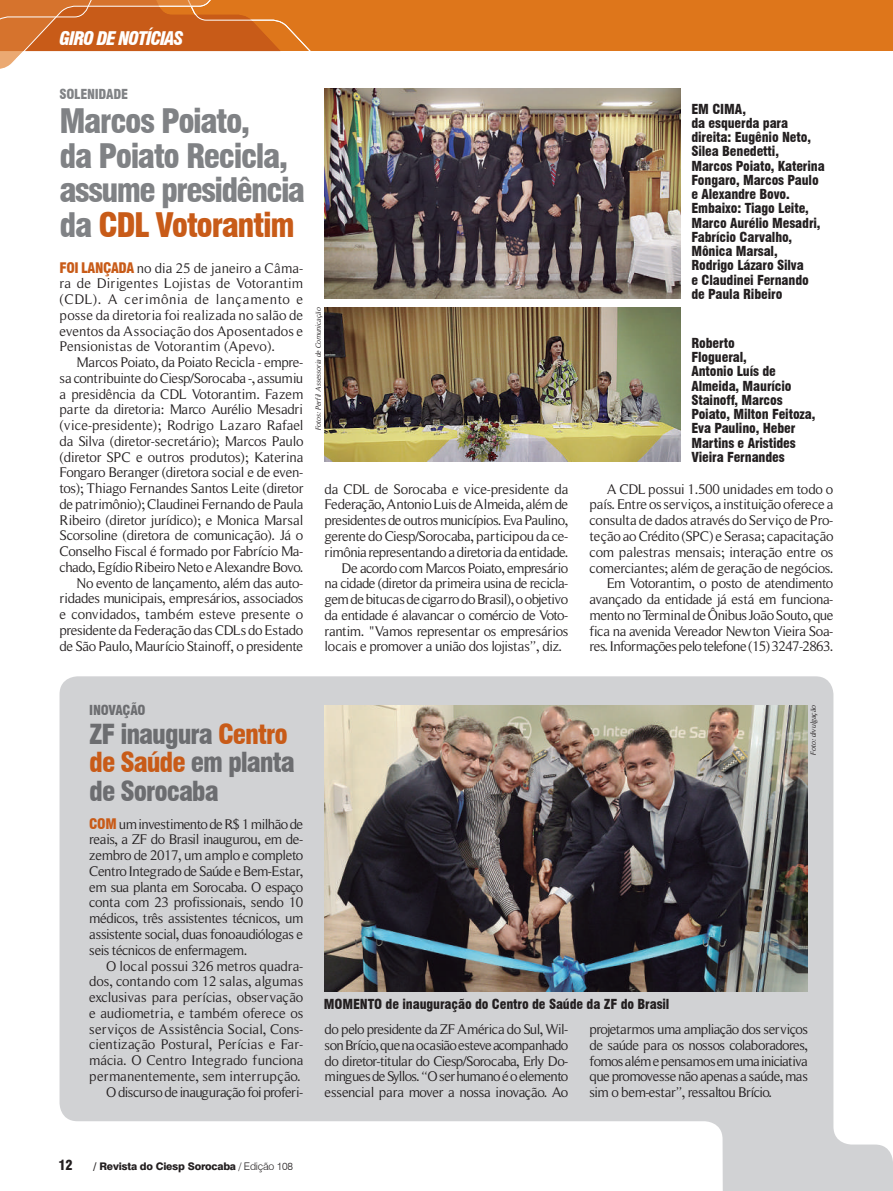
<style>
.page{position:relative;width:893px;height:1191px;background:#fff}
.page>*{position:absolute;margin:0;border:0;box-sizing:border-box;transform-origin:0 0}
.t1{font:900 condensed 33px/34.5px "Swiss 721 BT";letter-spacing:-.045em;color:#808285}
.t2{font:900 condensed 27px/28.5px "Swiss 721 BT";letter-spacing:-.04em;color:#6c6d70}
.t3{font:italic 900 condensed 18.3px "Swiss 721 BT";letter-spacing:-.06em;color:#fff}
.t4{font:14.25px/15.8px "Roman Serif";letter-spacing:-.025em;color:#231f20;text-align:justify}
.t5{font:900 condensed 13.5px/14.2px "Swiss 721 BT";letter-spacing:-.01em;color:#231f20}
.t6{font:900 condensed 13.5px "Swiss 721 BT";letter-spacing:-.02em;color:#808285}
.t7{font:900 condensed 13.5px "Swiss 721 BT";letter-spacing:-.02em;color:#6c6d70}
.t8{font:800 10.5px "Swiss 721 BT";letter-spacing:-.02em;color:#231f20}
.t9{font:italic 7.5px "Roman Serif";color:#231f20}
.s1{color:#c85b18}
.s2{font-family:"Swiss 721 BT";font-weight:900;font-stretch:condensed;color:#c85b18}
.s3{font-weight:300}
</style>
<div class="page">
<div style="left:0;top:0;width:893px;height:51px;background:#de761b"></div>
<svg style="left:60px;top:676px;width:833px;height:515px;fill:#d1d2d4"></svg>
<img style="left:325px;top:705px;width:483px;height:286px">
<svg style="left:0;top:0;width:311px;height:69px"></svg>
<img style="left:325px;top:88px;width:355px;height:210px">
<img style="left:325px;top:308px;width:355px;height:153px">
<p class="t3" style="left:60px;top:27px;width:125px">GIRO DE NOTÍCIAS</p>
<p class="t6" style="left:60px;top:85px;width:70px">SOLENIDADE</p>
<h1 class="t1" style="left:60px;top:104px;width:247px">Marcos Poiato,<br>da Poiato Recicla, assume presidência da <span class="s1">CDL Votorantim</span></h1>
<p class="t4" style="left:60px;top:260px;width:245px"><span class="s2">FOI LANÇADA</span> no dia 25 de janeiro a Câma&shy;ra de Dirigentes Lojistas de Votorantim (CDL). A cerimônia de lançamento e posse da diretoria foi realizada no salão de eventos da Associação dos Aposentados e Pensionistas de Votorantim (Apevo).</p>
<p class="t4" style="left:60px;top:354px;width:245px;text-align:right">Marcos Poiato, da Poiato Recicla - empre-<br>sa contribuinte do Ciesp/Sorocaba -, assumiu a presidência da CDL Votorantim. Fazem parte da diretoria: Marco Aurélio Mesadri (vice-presidente); Rodrigo Lazaro Rafael da Silva (diretor-secretário); Marcos Paulo (diretor SPC e outros produtos); Katerina Fongaro Beranger (diretora social e de even&shy;tos); Thiago Fernandes Santos Leite (diretor de patrimônio); Claudinei Fernando de Paula Ribeiro (diretor jurídico); e Monica Marsal Scorsoline (diretora de comunicação). Já o Conselho Fiscal é formado por Fabrício Ma&shy;chado, Egídio Ribeiro Neto e Alexandre Bovo.<br>No evento de lançamento, além das auto&shy;ridades municipais, empresários, associados e convidados, também esteve presente o presidente da Federação das CDLs do Estado de São Paulo, Maurício Stainoff, o presidente</p>
<p class="t9" style="left:314px;top:430px;width:124px;rotate:-90deg">Fotos: Perfil Assessoria de Comunicação</p>
<p class="t4" style="left:325px;top:481px;width:245px">da CDL de Sorocaba e vice-presidente da</p>
<p class="t4" style="left:325px;top:496px;width:245px">Federação, Antonio Luis de Almeida, além de</p>
<p class="t4" style="left:325px;top:512px;width:245px">presidentes de outros municípios. Eva Paulino,</p>
<p class="t4" style="left:325px;top:528px;width:245px">gerente do Ciesp/Sorocaba, participou da ce-</p>
<p class="t4" style="left:325px;top:544px;width:245px">rimônia representando a diretoria da entidade.</p>
<p class="t4" style="left:342px;top:559px;width:228px">De acordo com Marcos Poiato, empresário</p>
<p class="t4" style="left:325px;top:575px;width:245px">na cidade (diretor da primeira usina de recicla-</p>
<p class="t4" style="left:325px;top:591px;width:245px">gem de bitucas de cigarro do Brasil), o objetivo</p>
<p class="t4" style="left:325px;top:607px;width:245px">da entidade é alavancar o comércio de Voto-</p>
<p class="t4" style="left:325px;top:622px;width:245px">rantim. "Vamos representar os empresários</p>
<p class="t4" style="left:325px;top:638px;width:239px">locais e promover a união dos lojistas”, diz.</p>
<p class="t5" style="left:691px;top:102px;width:135px">EM CIMA,<br>da esquerda para direita: Eugênio Neto,<br>Silea Benedetti,<br>Marcos Poiato, Katerina<br>Fongaro, Marcos Paulo e Alexandre Bovo.<br>Embaixo: Tiago Leite,<br>Marco Aurélio Mesadri,<br>Fabrício Carvalho,<br>Mônica Marsal,<br>Rodrigo Lázaro Silva<br>e Claudinei Fernando de Paula Ribeiro</p>
<p class="t5" style="left:691px;top:336px;width:125px">Roberto<br>Flogueral,<br>Antonio Luís de<br>Almeida, Maurício<br>Stainoff, Marcos<br>Poiato, Milton Feitoza,<br>Eva Paulino, Heber<br>Martins e Aristides<br>Vieira Fernandes</p>
<p class="t4" style="left:590px;top:481px;width:245px;text-align:right">A CDL possui 1.500 unidades em todo o país. Entre os serviços, a instituição oferece a consulta de dados através do Serviço de Pro&shy;teção ao Crédito (SPC) e Serasa; capacitação com palestras mensais; interação entre os comerciantes; além de geração de negócios.<br>Em Votorantim, o posto de atendimento avançado da entidade já está em funciona&shy;mento no Terminal de Ônibus João Souto, que fica na avenida Vereador Newton Vieira Soa&shy;res. Informações pelo telefone (15) 3247-2863.</p>
<p class="t7" style="left:89px;top:702px;width:58px">INOVAÇÃO</p>
<h2 class="t2" style="left:89px;top:719px;width:207px">ZF inaugura <span class="s1">Centro de Saúde</span> em planta de Sorocaba</h2>
<p class="t4" style="left:89px;top:816px;width:216px"><span class="s2">COM</span> um investimento de R$ 1 milhão de reais, a ZF do Brasil inaugurou, em de&shy;zembro de 2017, um amplo e completo Centro Integrado de Saúde e Bem-Estar, em sua planta em Sorocaba. O espaço conta com 23 profissionais, sendo 10 médicos, três assistentes técnicos, um assistente social, duas fonoaudiólogas e seis técnicos de enfermagem.</p>
<p class="t4" style="left:89px;top:957px;width:216px;text-align:right">O local possui 326 metros quadra&shy;dos, contando com 12 salas, algumas exclusivas para perícias, observação e audiometria, e também oferece os serviços de Assistência Social, Cons&shy;cientização Postural, Perícias e Far&shy;mácia. O Centro Integrado funciona permanentemente, sem interrupção.<br>O discurso de inauguração foi proferi-</p>
<p class="t9" style="left:809px;top:754px;width:51px;rotate:-90deg">Foto: divulgação</p>
<p class="t5" style="left:324px;top:996px;width:347px">MOMENTO de inauguração do Centro de Saúde da ZF do Brasil</p>
<p class="t4" style="left:590px;top:1021px;width:220px">projetarmos uma ampliação dos serviços de saúde para os nossos colaboradores, fomos além e pensamos em uma iniciativa que promovesse não apenas a saúde, mas sim o bem-estar”, ressaltou Brício.</p>
<p class="t4" style="left:325px;top:1021px;width:245px">do pelo presidente da ZF América do Sul, Wil&shy;son Brício, que na ocasião esteve acompanhado do diretor-titular do Ciesp/Sorocaba, Erly Do&shy;mingues de Syllos. “O ser humano é o elemento essencial para mover a nossa inovação. Ao</p>
<p class="t5" style="left:58px;top:1158px;width:16px">12</p>
<p class="t8" style="left:93px;top:1160px;width:201px">/ Revista do Ciesp Sorocaba <span class="s3">/ Edição 108</span></p>
</div>
